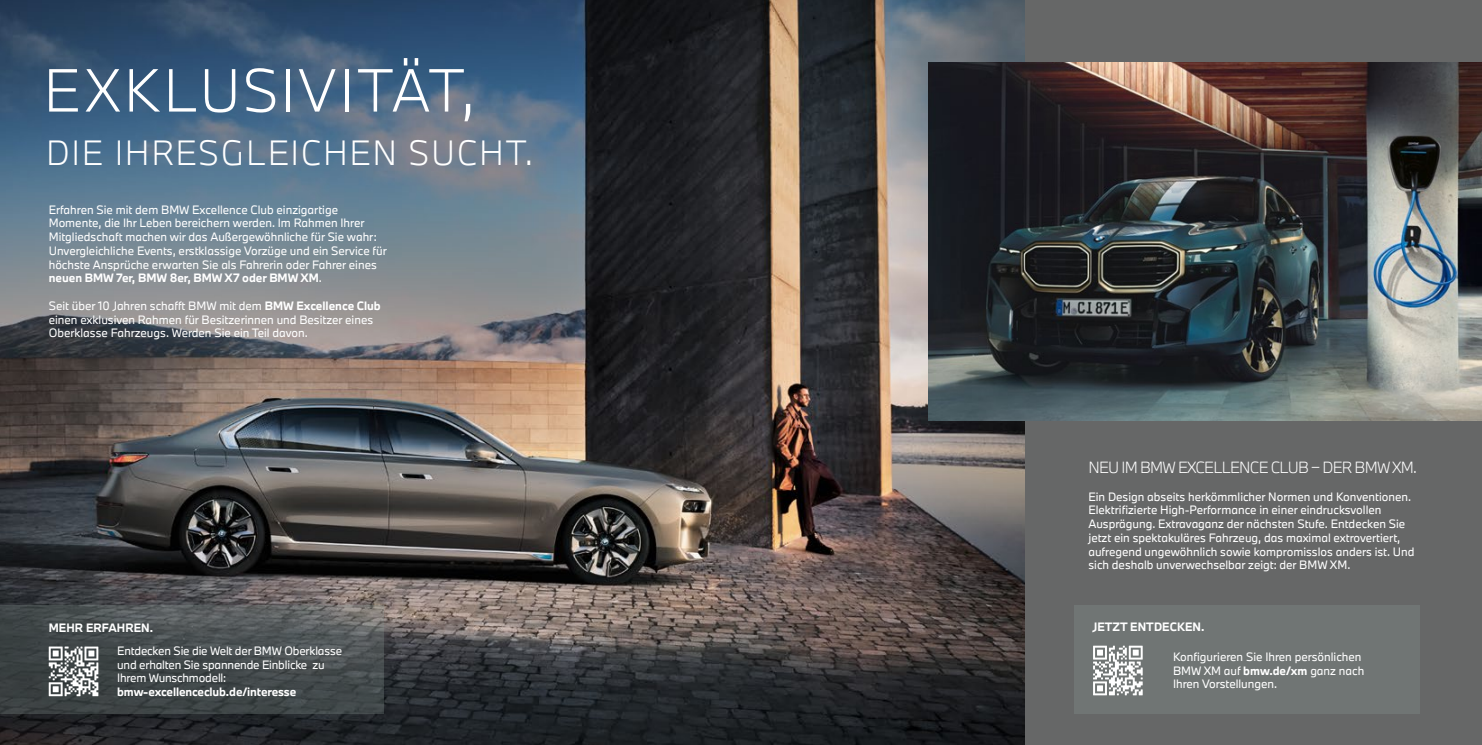
<style>
.page{position:relative;width:1482px;height:745px;background:#fff}
.page>*{position:absolute;margin:0;border:0;box-sizing:border-box;transform-origin:0 0}
.t1{font:300 56.25px "BMW Type Next Pro";letter-spacing:.045em;color:#fff}
.t2{font:300 32.5px "BMW Type Next Pro";letter-spacing:.05em;color:#fff}
.t3{font:300 15px "BMW Type Next Pro";letter-spacing:-.05em;color:#fff}
.t4{font:11.25px/13.8px "BMW Type Next Pro";color:#fff}
.t5{font:700 11.25px "BMW Type Next Pro";letter-spacing:-.01em;color:#fff}
.t6{font:700 11.25px "BMW Type Next Pro";letter-spacing:.01em;color:#fff}
.s1{font-weight:700}
</style>
<div class="page">
<div style="left:944px;top:0;width:537px;height:744px;background:#666767"></div>
<img style="left:0;top:0;width:1024px;height:744px">
<img style="left:928px;top:62px;width:553px;height:358px">
<svg style="left:0;top:605px;width:383px;height:108px;background:#474d4f"></svg>
<svg style="left:49px;top:646px;width:49px;height:49px"></svg>
<div style="left:1074px;top:605px;width:345px;height:108px;background:#707574"></div>
<svg style="left:1093px;top:645px;width:49px;height:50px"></svg>
<h1 class="t1" style="left:43px;top:52px;width:433px">EXKLUSIVITÄT,</h1>
<h2 class="t2" style="left:46px;top:130px;width:488px">DIE IHRESGLEICHEN SUCHT.</h2>
<p class="t4" style="left:49px;top:202px;width:339px">Erfahren Sie mit dem BMW Excellence Club einzigartige Momente, die Ihr Leben bereichern werden. Im Rahmen Ihrer Mitgliedschaft machen wir das Außergewöhnliche für Sie wahr:<br>Unvergleichliche Events, erstklassige Vorzüge und ein Service für höchste Ansprüche erwarten Sie als Fahrerin oder Fahrer eines <span class="s1">neuen BMW 7er, BMW 8er, BMW X7 oder BMW XM</span>.</p>
<p class="t4" style="left:49px;top:298px;width:333px">Seit über 10 Jahren schafft BMW mit dem <span class="s1">BMW Excellence Club </span>einen exklusiven Rahmen für Besitzerinnen und Besitzer eines<br>Oberklasse Fahrzeugs. Werden Sie ein Teil davon.</p>
<p class="t6" style="left:49px;top:619px;width:106px">MEHR ERFAHREN.</p>
<p class="t4" style="left:117px;top:643px;width:226px">Entdecken Sie die Welt der BMW Oberklasse und erhalten Sie spannende Einblicke zu<br>Ihrem Wunschmodell:</p>
<p class="t5" style="left:117px;top:683px;width:181px">bmw-excellenceclub.de/interesse</p>
<h3 class="t3" style="left:1088px;top:457px;width:330px">NEU IM BMW EXCELLENCE CLUB – DER BMW XM.</h3>
<p class="t4" style="left:1088px;top:489px;width:327px">Ein Design abseits herkömmlicher Normen und Konventionen.<br>Elektrifizierte High-Performance in einer eindrucksvollen Ausprägung. Extravaganz der nächsten Stufe. Entdecken Sie jetzt ein spektakuläres Fahrzeug, das maximal extrovertiert, aufregend ungewöhnlich sowie kompromisslos anders ist. Und sich deshalb unverwechselbar zeigt: der BMW XM.</p>
<p class="t6" style="left:1092px;top:618px;width:113px">JETZT ENTDECKEN.</p>
<p class="t4" style="left:1172px;top:649px;width:193px">Konfigurieren Sie Ihren persönlichen<br>BMW XM auf <span class="s1">bmw.de/xm</span> ganz nach<br>Ihren Vorstellungen.</p>
</div>
